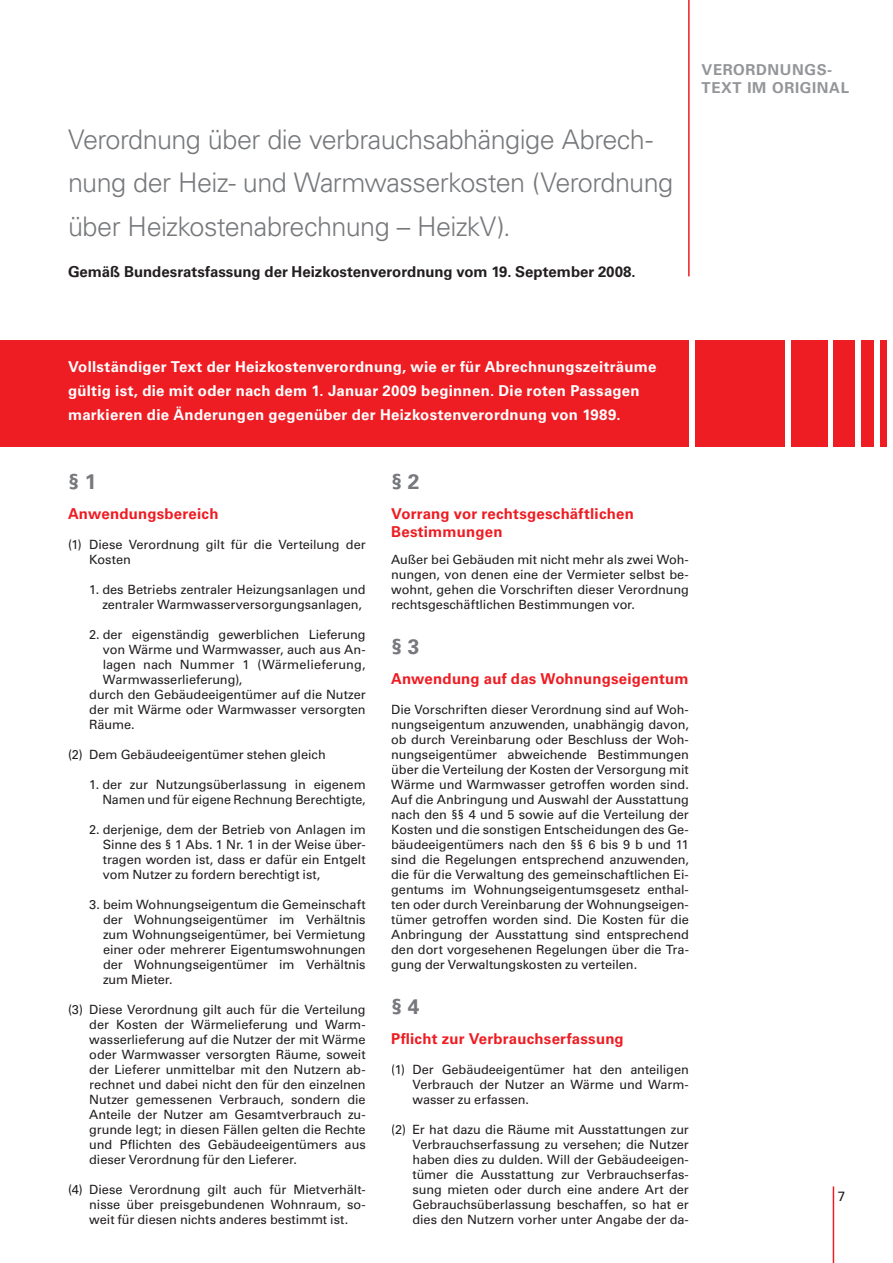
<style>
.page{position:relative;width:893px;height:1263px;background:#fff}
.page>*{position:absolute;margin:0;border:0;box-sizing:border-box;transform-origin:0 0}
.t1{font:300 27px/43.5px "Univers LT Std";letter-spacing:-.02em;color:#76787b}
.t2{font:700 21px "Univers LT Std";color:#76787b}
.t3{font:700 15px/24px "Univers LT Std";letter-spacing:.02em;color:#fff}
.t4{font:700 15px/18px "Univers LT Std";letter-spacing:.015em;color:#ee1d23}
.t5{font:700 15px "Univers LT Std";color:#231f20}
.t6{font:700 15px/18px "Univers LT Std";letter-spacing:.04em;color:#939598}
.t7{font:13.5px "Univers LT Std";color:#231f20}
.t8{font:12.75px/15px "Univers LT Std";letter-spacing:-.005em;color:#231f20;text-align:justify}
</style>
<div class="page">
<div style="left:0;top:340px;width:689px;height:106px;background:#ee1d23"></div>
<div style="left:791px;top:340px;width:36px;height:106px;background:#ee1d23"></div>
<div style="left:880px;top:340px;width:7px;height:106px;background:#ee1d23"></div>
<div style="left:861px;top:340px;width:13px;height:106px;background:#ee1d23"></div>
<div style="left:833px;top:340px;width:22px;height:106px;background:#ee1d23"></div>
<div style="left:695px;top:340px;width:89px;height:106px;background:#ee1d23"></div>
<hr style="left:688px;top:0;width:2px;height:276px;background:#ee1d23">
<hr style="left:833px;top:1186px;width:1px;height:77px;background:#ee1d23">
<h1 class="t1" style="left:68px;top:119px;width:607px">Verordnung über die verbrauchs abhängige Abrech&shy;nung der Heiz- und Warmwasser kosten (Verordnung über Heizkostenabrechnung – HeizkV).</h1>
<p class="t5" style="left:68px;top:265px;width:569px">Gemäß Bundesratsfassung der Heizkostenverordnung vom 19. September 2008.</p>
<p class="t6" style="left:702px;top:61px;width:149px">VERORDNUNGS-<br>TEXT IM ORIGINAL</p>
<p class="t3" style="left:68px;top:356px;width:590px">Vollständiger Text der Heizkostenverordnung, wie er für Abrechnungszeiträume gültig ist, die mit oder nach dem 1. Januar 2009 beginnen. Die roten Passagen markieren die Änderungen gegenüber der Heizkostenverordnung von 1989.</p>
<h2 class="t2" style="left:68px;top:473px;width:30px">§ 1</h2>
<p class="t4" style="left:68px;top:506px;width:152px">Anwendungsbereich</p>
<p class="t8" style="left:89px;top:538px;width:278px;text-indent:-21px">(1) Diese Verordnung gilt für die Verteilung der<br>Kosten</p>
<p class="t8" style="left:89px;top:583px;width:278px;text-align:right">1. des Betriebs zentraler Heizungsanlagen und zentraler Warmwasserversorgungsanlagen,</p>
<p class="t8" style="left:89px;top:628px;width:278px">2. der eigenständig gewerblichen Lieferung</p>
<p class="t8" style="left:103px;top:643px;width:264px">von Wärme und Warmwasser, auch aus An-</p>
<p class="t8" style="left:103px;top:658px;width:264px">lagen nach Nummer 1 (Wärmelieferung,</p>
<p class="t8" style="left:103px;top:673px;width:141px">Warm wasserlieferung),</p>
<p class="t8" style="left:89px;top:688px;width:278px">durch den Gebäude eigen tümer auf die Nutzer</p>
<p class="t8" style="left:89px;top:703px;width:278px">der mit Wärme oder Warmwasser versorgten</p>
<p class="t8" style="left:89px;top:718px;width:47px">Räume.</p>
<p class="t8" style="left:68px;top:748px;width:259px">(2) Dem Gebäudeeigentümer stehen gleich</p>
<p class="t8" style="left:89px;top:778px;width:278px;text-align:right">1. der zur Nutzungsüberlassung in eigenem<br>Namen und für eigene Rechnung Berechtigte,</p>
<p class="t8" style="left:103px;top:823px;width:264px;text-indent:-14px">2. derjenige, dem der Betrieb von Anlagen im Sinne des § 1 Abs. 1 Nr. 1 in der Weise über&shy;tragen worden ist, dass er dafür ein Entgelt vom Nutzer zu fordern berechtigt ist,</p>
<p class="t8" style="left:103px;top:898px;width:264px;text-indent:-14px">3. beim Wohnungseigentum die Gemeinschaft der Wohnungseigentümer im Verhältnis zum Wohnungseigentümer, bei Vermietung einer oder mehrerer Eigentumswohnungen der Wohnungseigentümer im Verhältnis zum Mieter.</p>
<p class="t8" style="left:89px;top:1003px;width:278px;text-indent:-21px">(3) Diese Verordnung gilt auch für die Verteilung der Kosten der Wärmelieferung und Warm&shy;wasserlieferung auf die Nutzer der mit Wärme oder Warmwasser versorgten Räume, soweit der Lieferer unmittelbar mit den Nutzern ab&shy;rechnet und dabei nicht den für den einzelnen Nutzer gemessenen Verbrauch, sondern die Anteile der Nutzer am Gesamtverbrauch zu&shy;grunde legt; in diesen Fällen gelten die Rechte und Pflichten des Gebäudeeigentümers aus dieser Verordnung für den Lieferer.</p>
<p class="t8" style="left:89px;top:1183px;width:278px;text-indent:-21px">(4) Diese Verordnung gilt auch für Mietverhält&shy;nisse über preisgebundenen Wohnraum, so&shy;weit für diesen nichts anderes bestimmt ist.</p>
<h2 class="t2" style="left:391px;top:473px;width:30px">§ 2</h2>
<p class="t4" style="left:391px;top:506px;width:244px">Vorrang vor rechtsgeschäftlichen<br>Bestimmungen</p>
<p class="t8" style="left:391px;top:553px;width:299px">Außer bei Gebäuden mit nicht mehr als zwei Woh&shy;nungen, von denen eine der Vermieter selbst be&shy;wohnt, gehen die Vorschriften dieser Verordnung rechtsgeschäftlichen Bestimmungen vor.</p>
<h2 class="t2" style="left:391px;top:638px;width:30px">§ 3</h2>
<p class="t4" style="left:391px;top:671px;width:299px">Anwendung auf das Wohnungseigentum</p>
<p class="t8" style="left:391px;top:703px;width:299px">Die Vorschriften dieser Verordnung sind auf Woh&shy;nungseigentum anzuwenden, unabhängig davon, ob durch Vereinbarung oder Beschluss der Woh&shy;nungseigentümer abweichende Bestimmungen über die Verteilung der Kosten der Versorgung mit Wärme und Warmwasser getroffen worden sind.<br>Auf die Anbringung und Auswahl der Ausstattung nach den §§ 4 und 5 sowie auf die Verteilung der Kosten und die sonstigen Entscheidungen des Ge&shy;bäudeeigentümers nach den §§ 6 bis 9 b und 11 sind die Regelungen entsprechend anzuwenden, die für die Verwaltung des gemeinschaftlichen Ei&shy;gentums im Wohnungseigentumsgesetz enthal&shy;ten oder durch Vereinbarung der Wohnungseigen&shy;tümer getroffen worden sind. Die Kosten für die Anbringung der Ausstattung sind entsprechend den dort vorgesehenen Regelungen über die Tra&shy;gung der Verwaltungskosten zu verteilen.</p>
<h2 class="t2" style="left:391px;top:998px;width:30px">§ 4</h2>
<p class="t4" style="left:391px;top:1031px;width:234px">Pflicht zur Verbrauchserfassung</p>
<p class="t8" style="left:412px;top:1063px;width:278px;text-indent:-21px">(1) Der Gebäudeeigentümer hat den anteiligen Verbrauch der Nutzer an Wärme und Warm&shy;wasser zu erfassen.</p>
<p class="t8" style="left:412px;top:1123px;width:278px;text-indent:-21px">(2) Er hat dazu die Räume mit Ausstattungen zur Verbrauchserfassung zu versehen; die Nutzer haben dies zu dulden. Will der Gebäudeeigen&shy;tümer die Ausstattung zur Verbrauchserfas&shy;sung mieten oder durch eine andere Art der Gebrauchsüberlassung beschaffen, so hat er dies den Nutzern vorher unter Angabe der da-</p>
<p class="t7" style="left:838px;top:1190px;width:9px">7</p>
</div>
